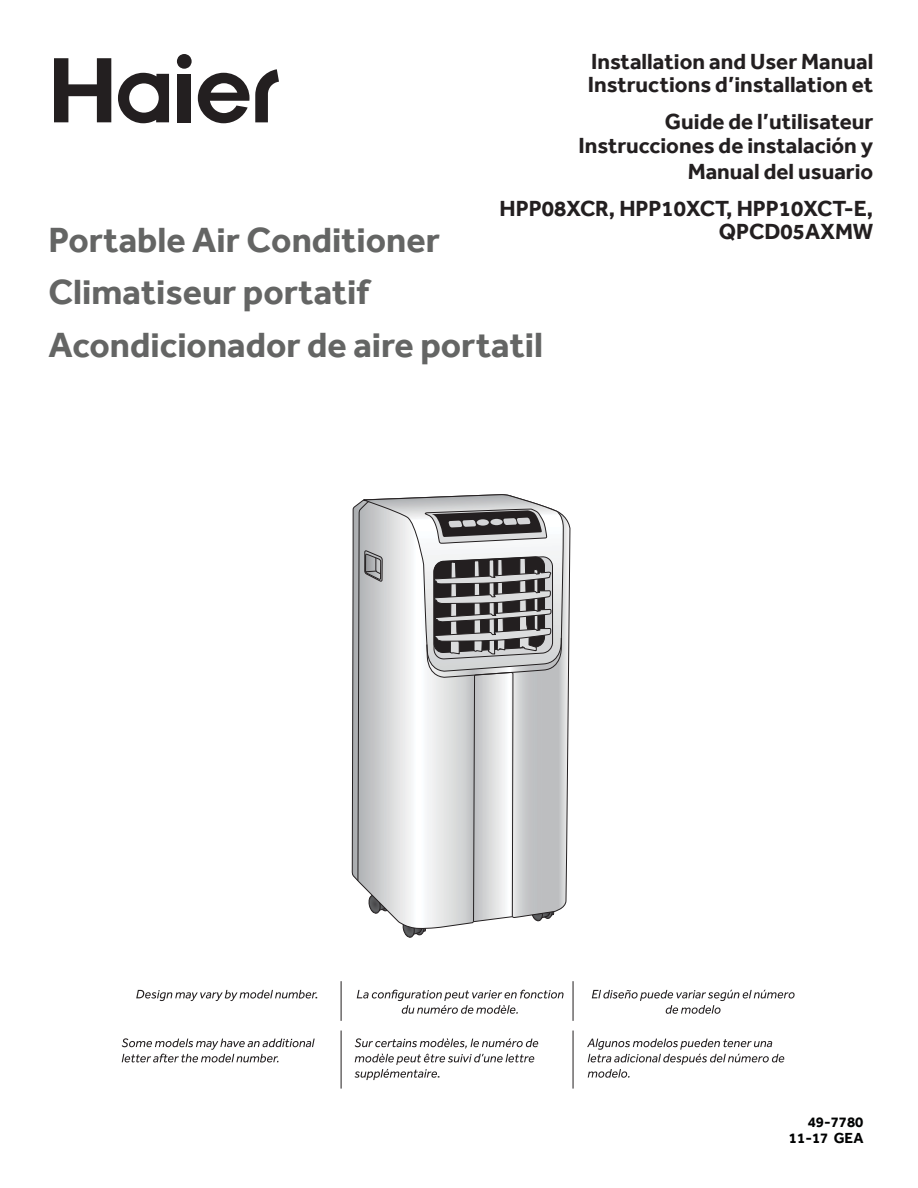
<style>
.page{position:relative;width:918px;height:1188px;background:#fff}
.page>*{position:absolute;margin:0;border:0;box-sizing:border-box;transform-origin:0 0}
.t1{font:700 36px/52.5px "Effra";color:#646564}
.t2{font:700 22.5px/22.5px "Effra";color:#231f20;text-align:right}
.t3{font:700 15px/15.8px "Effra";color:#010202;text-align:right}
</style>
<div class="page">
<div style="left:178px;top:74px;width:13px;height:48px;background:#231f20"></div>
<svg style="left:177px;top:54px;width:15px;height:15px"></svg>
<svg style="left:54px;top:58px;width:57px;height:64px"></svg>
<svg style="left:118px;top:73px;width:51px;height:50px"></svg>
<svg style="left:198px;top:69px;width:81px;height:54px"></svg>
<svg style="left:136px;top:990px;width:181px;height:11px"></svg>
<svg style="left:592px;top:990px;width:203px;height:24px"></svg>
<svg style="left:122px;top:1038px;width:193px;height:24px"></svg>
<svg style="left:355px;top:1038px;width:183px;height:42px"></svg>
<svg style="left:587px;top:1039px;width:197px;height:39px"></svg>
<hr style="left:573px;top:981px;width:1px;height:40px;background:#221e1f">
<hr style="left:573px;top:1031px;width:1px;height:58px;background:#221e1f">
<hr style="left:341px;top:981px;width:1px;height:40px;background:#221e1f">
<hr style="left:341px;top:1031px;width:1px;height:58px;background:#221e1f">
<svg style="left:352px;top:504px;width:219px;height:403px"></svg>
<svg style="left:357px;top:494px;width:207px;height:520px"></svg>
<p class="t2" style="left:588px;top:50px;width:287px;text-align:left">Installation and User Manual<br>Instructions d’installation et</p>
<p class="t2" style="left:578px;top:109px;width:296px;line-height:24.8px">Guide de l’utilisateur<br>Instrucciones de instalación y<br>Manual del usuario</p>
<p class="t2" style="left:500px;top:197px;width:375px">HPP08XCR, HPP10XCT, HPP10XCT-E,<br>QPCD05AXMW</p>
<h1 class="t1" style="left:49px;top:213px;width:496px">Portable Air Conditioner<br>Climatiseur portatif<br>Acondicionador de aire portatil</h1>
<p class="t3" style="left:789px;top:1115px;width:76px">49-7780<br>11-17 GEA</p>
</div>
